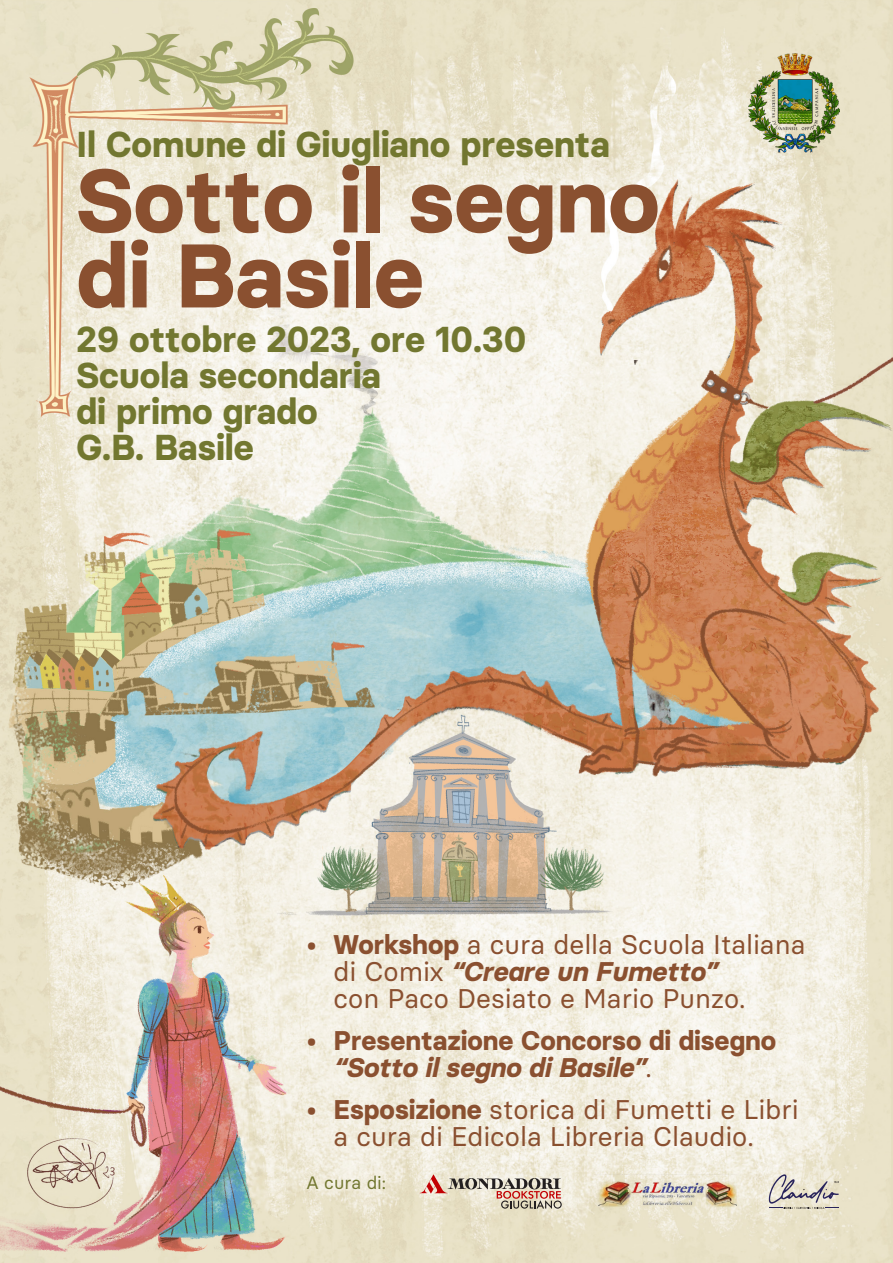
<style>
.page{position:relative;width:893px;height:1263px;background:#fff}
.page>*{position:absolute;margin:0;border:0;box-sizing:border-box;transform-origin:0 0}
.t1{font:700 90px "Basier Circle";color:#8a5030}
.t2{font:700 36px "Basier Circle";color:#727730}
.t3{font:27px/27px "Basier Circle";color:#8a5030}
.t4{font:700 27px/27px "Basier Circle";color:#8a5030}
.t5{font:18px "Basier Circle";color:#727730}
.s1{font-weight:700}
.s2{font-weight:700;font-style:italic}
.s3{font-style:italic}
.s4{font-weight:400}
</style>
<div class="page">
<img style="left:0;top:0;width:893px;height:1263px">
<svg style="left:419px;top:1174px;width:143px;height:35px;background:#cbb8a9"></svg>
<img style="left:594px;top:1174px;width:142px;height:35px">
<svg style="left:769px;top:1174px;width:70px;height:35px;background:#ccc7bd"></svg>
<img style="left:748px;top:54px;width:91px;height:98px">
<p class="t2" style="left:77px;top:122px;width:535px">Il Comune di Giugliano presenta</p>
<p class="t1" style="left:77px;top:145px;width:585px">Sotto il segno</p>
<p class="t1" style="left:77px;top:220px;width:349px">di Basile</p>
<p class="t2" style="left:77px;top:317px;width:451px">29 ottobre 2023, ore 10.30</p>
<p class="t2" style="left:77px;top:353px;width:306px">Scuola secondaria</p>
<p class="t2" style="left:77px;top:389px;width:243px">di primo grado</p>
<p class="t2" style="left:77px;top:425px;width:179px">G.B. Basile</p>
<p class="t3" style="left:334px;top:930px;width:473px;text-indent:-27px"><span class="s1">• Workshop</span> a cura della Scuola Italiana di Comix <span class="s2">“Creare un Fumetto”<br></span>con Paco Desiato e Mario Punzo.</p>
<p class="t4" style="left:334px;top:1026px;width:444px;text-indent:-27px">• Presentazione Concorso di disegno <span class="s3">“Sotto il segno di Basile”</span><span class="s4">.</span></p>
<p class="t3" style="left:334px;top:1095px;width:467px;text-indent:-27px"><span class="s1">• Esposizione</span> storica di Fumetti e Libri a cura di Edicola Libreria Claudio.</p>
<p class="t5" style="left:307px;top:1171px;width:81px">A cura di:</p>
</div>
